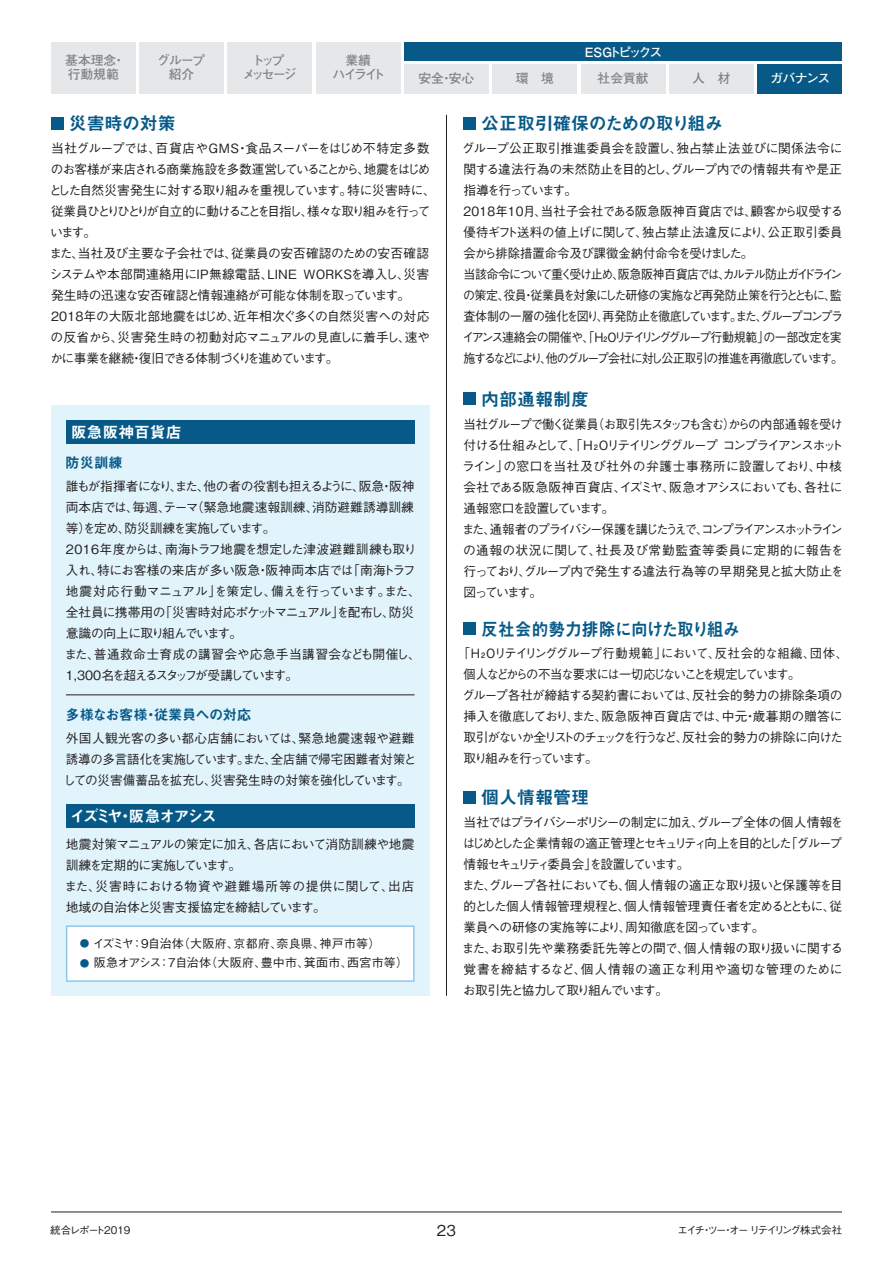
<style>
.page{position:relative;width:893px;height:1263px;background:#fff}
.page>*{position:absolute;margin:0;border:0;box-sizing:border-box;transform-origin:0 0}
.t1{font:18px "Midashi Go Pro MB31";color:#075a88}
.t2{font:18px "Midashi Go Pro MB31";letter-spacing:-.03em;color:#075a88;scale:.94 1}
.t3{font:18px "Midashi Go Pro MB31";letter-spacing:-.03em;color:#075a88}
.t4{font:15.75px "Midashi Go Pro MB31";letter-spacing:-.13em;color:#fff}
.t5{font:15.75px "Midashi Go Pro MB31";color:#fff}
.t6{font:500 15px "Gothic BBB Pro";color:#231f20}
.t7{font:14.25px "Midashi Go Pro MB31";letter-spacing:-.015em;color:#075a88}
.t8{font:500 12.75px/21px "Gothic BBB Pro";letter-spacing:-.05em;color:#231f20}
.t9{font:500 12.75px/21px "Gothic BBB Pro";letter-spacing:-.03em;color:#231f20}
.t10{font:500 12.75px/21px "Gothic BBB Pro";letter-spacing:-.085em;color:#231f20}
.t11{font:500 12.75px/21px "Gothic BBB Pro";letter-spacing:-.05em;color:#231f20;scale:.96 1}
.t12{font:500 12.75px/21px "Gothic BBB Pro";letter-spacing:-.005em;color:#231f20}
.t13{font:700 12.75px/14.2px "Futo Go B101 Pro";letter-spacing:-.02em;color:#808285;text-align:center}
.t14{font:700 12.75px/14.2px "Futo Go B101 Pro";color:#808285}
.t15{font:700 12.75px/14.2px "Futo Go B101 Pro";letter-spacing:-.185em;color:#808285;text-align:center}
.t16{font:700 12.75px "Futo Go B101 Pro";letter-spacing:-.185em;color:#fff}
.t17{font:700 12.75px "Futo Go B101 Pro";letter-spacing:-.14em;color:#fff}
.t18{font:500 12px/19.5px "Gothic BBB Pro";letter-spacing:.025em;color:#231f20}
.t19{font:500 10.5px "Gothic BBB Pro";letter-spacing:-.16em;color:#231f20}
.t20{font:500 10.5px "Gothic BBB Pro";letter-spacing:-.105em;color:#231f20}
.t21{font:500 9.6px/19.5px "Gothic BBB Pro";color:#075a88}
</style>
<div class="page">
<hr style="left:51px;top:1212px;width:791px;height:1px;background:#231f20">
<div style="left:51px;top:117px;width:12px;height:12px;background:#075a88"></div>
<div style="left:463px;top:117px;width:13px;height:12px;background:#075a88"></div>
<div style="left:463px;top:393px;width:13px;height:12px;background:#075a88"></div>
<div style="left:463px;top:623px;width:13px;height:12px;background:#075a88"></div>
<div style="left:463px;top:791px;width:13px;height:12px;background:#075a88"></div>
<hr style="left:446px;top:115px;width:1px;height:881px;background:#231f20">
<div style="left:51px;top:405px;width:378px;height:591px;background:#e1f4fc"></div>
<svg style="left:66px;top:925px;width:349px;height:57px;background:#f8fbfd"></svg>
<hr style="left:66px;top:695px;width:349px;height:1px;background:#231f20">
<div style="left:66px;top:420px;width:349px;height:24px;background:#075a88"></div>
<div style="left:66px;top:804px;width:349px;height:24px;background:#075a88"></div>
<div style="left:51px;top:43px;width:84px;height:51px;background:#e6e7e9"></div>
<div style="left:139px;top:43px;width:85px;height:51px;background:#e6e7e9"></div>
<div style="left:228px;top:43px;width:84px;height:51px;background:#e6e7e9"></div>
<div style="left:316px;top:43px;width:84px;height:51px;background:#e6e7e9"></div>
<div style="left:404px;top:64px;width:85px;height:30px;background:#e6e7e9"></div>
<div style="left:404px;top:43px;width:438px;height:18px;background:#075a88"></div>
<div style="left:493px;top:64px;width:84px;height:30px;background:#e6e7e9"></div>
<div style="left:581px;top:64px;width:84px;height:30px;background:#e6e7e9"></div>
<div style="left:669px;top:64px;width:85px;height:30px;background:#e6e7e9"></div>
<div style="left:757px;top:64px;width:85px;height:30px;background:#075a88"></div>
<p class="t14" style="left:65px;top:51px;width:61px">基本理念・行動規範</p>
<p class="t13" style="left:157px;top:51px;width:50px">グループ紹介</p>
<p class="t15" style="left:243px;top:51px;width:56px">トップ<br>メッセージ</p>
<p class="t13" style="left:332px;top:51px;width:55px">業績<br>ハイライト</p>
<p class="t16" style="left:585px;top:42px;width:79px">ESGトピックス</p>
<p class="t13" style="left:418px;top:70px;width:57px">安全・安心</p>
<p class="t13" style="left:516px;top:70px;width:40px">環　境</p>
<p class="t13" style="left:598px;top:70px;width:52px">社会貢献</p>
<p class="t13" style="left:692px;top:70px;width:40px">人　材</p>
<p class="t17" style="left:771px;top:68px;width:61px">ガバナンス</p>
<h1 class="t1" style="left:69px;top:109px;width:108px">災害時の対策</h1>
<p class="t8" style="left:49px;top:136px;width:388px">当社グループでは、百貨店やGMS・食品スーパーをはじめ不特定多数のお客様が来店される商業施設を多数運営していることから、地震をはじめとした自然災害発生に対する取り組みを重視しています。特に災害時に、従業員ひとりひとりが自立的に動けることを目指し、様々な取り組みを行っています。<br>また、当社及び主要な子会社では、従業員の安否確認のための安否確認システムや本部間連絡用にＩＰ無線電話、LINE WORKSを導入し、災害発生時の迅速な安否確認と情報連絡が可能な体制を取っています。2018年の大阪北部地震をはじめ、近年相次ぐ多くの自然災害への対応の反省から、災害発生時の初動対応マニュアルの見直しに着手し、速やかに事業を継続・復旧できる体制づくりを進めています。</p>
<p class="t5" style="left:71px;top:419px;width:112px">阪急阪神百貨店</p>
<p class="t7" style="left:66px;top:452px;width:59px">防災訓練</p>
<p class="t9" style="left:64px;top:474px;width:358px">誰もが指揮者になり、また、他の者の役割も担えるように、阪急・阪神両本店では、毎週、テーマ（緊急地震速報訓練、消防避難誘導訓練等）を定め、防災訓練を実施しています。<br>2016年度からは、南海トラフ地震を想定した津波避難訓練も取り入れ、特にお客様の来店が多い阪急・阪神両本店では「南海トラフ地震対応行動マニュアル」を策定し、備えを行っています。また、全社員に携帯用の「災害時対応ポケットマニュアル」を配布し、防災意識の向上に取り組んでいます。<br>また、普通救命士育成の講習会や応急手当講習会なども開催し、<br>1,300名を超えるスタッフが受講しています。</p>
<p class="t7" style="left:66px;top:703px;width:187px">多様なお客様・従業員への対応</p>
<p class="t12" style="left:63px;top:726px;width:355px">外国人観光客の多い都心店舗においては、緊急地震速報や避難誘導の多言語化を実施しています。また、全店舗で帰宅困難者対策としての災害備蓄品を拡充し、災害発生時の対策を強化しています。</p>
<p class="t4" style="left:70px;top:803px;width:148px">イズミヤ・阪急オアシス</p>
<p class="t9" style="left:64px;top:832px;width:352px">地震対策マニュアルの策定に加え、各店において消防訓練や地震訓練を定期的に実施しています。<br>また、災害時における物資や避難場所等の提供に関して、出店地域の自治体と災害支援協定を締結しています。</p>
<p class="t21" style="left:80px;top:933px;width:11px">● ●</p>
<p class="t18" style="left:93px;top:932px;width:317px">イズミヤ：9自治体（大阪府、京都府、奈良県、神戸市等）<br>阪急オアシス：7自治体（大阪府、豊中市、箕面市、西宮市等）</p>
<h1 class="t3" style="left:481px;top:109px;width:243px">公正取引確保のための取り組み</h1>
<p class="t8" style="left:462px;top:136px;width:383px">グループ公正取引推進委員会を設置し、独占禁止法並びに関係法令に関する違法行為の未然防止を目的とし、グループ内での情報共有や是正指導を行っています。<br>2018年10月、当社子会社である阪急阪神百貨店では、顧客から収受する優待ギフト送料の値上げに関して、独占禁止法違反により、公正取引委員会から排除措置命令及び課徴金納付命令を受けました。<br>当該命令について重く受け止め、阪急阪神百貨店では、カルテル防止ガイドラインの策定、役員・従業員を対象にした研修の実施など再発防止策を行うとともに、監査体制の一層の強化を図り、再発防止を徹底しています。また、グループコンプライアンス連絡会の開催や、「H₂Oリテイリンググループ行動規範」の一部改定を実施するなどにより、他のグループ会社に対し公正取引の推進を再徹底しています。</p>
<h1 class="t1" style="left:481px;top:385px;width:109px">内部通報制度</h1>
<p class="t10" style="left:462px;top:412px;width:383px">当社グループで働く従業員（お取引先スタッフも含む）からの内部通報を受け付ける仕組みとして、「 H₂Oリテイリンググループ コンプライアンスホットライン」の窓口を当社及び社外の弁護士事務所に設置しており、中核会社である阪急阪神百貨店、イズミヤ、阪急オアシスにおいても、各社に通報窓口を設置しています。<br>また、通報者のプライバシー保護を講じたうえで、コンプライアンスホットラインの通報の状況に関して、社長及び常勤監査等委員に定期的に報告を行っており、グループ内で発生する違法行為等の早期発見と拡大防止を図っています。</p>
<h1 class="t2" style="left:481px;top:615px;width:277px">反社会的勢力排除に向けた取り組み</h1>
<p class="t11" style="left:462px;top:641px;width:404px;text-indent:-4px">「H₂Oリテイリンググループ行動規範」において、反社会的な組織、団体、個人などからの不当な要求には一切応じないことを規定しています。<br>グループ各社が締結する契約書においては、反社会的勢力の排除条項の挿入を徹底しており、また、阪急阪神百貨店では、中元・歳暮期の贈答に取引がないか全リストのチェックを行うなど、反社会的勢力の排除に向けた取り組みを行っています。</p>
<h1 class="t1" style="left:481px;top:783px;width:109px">個人情報管理</h1>
<p class="t8" style="left:462px;top:810px;width:383px">当社ではプライバシーポリシーの制定に加え、グループ全体の個人情報をはじめとした企業情報の適正管理とセキュリティ向上を目的とした「グループ情報セキュリティ委員会」を設置しています。<br>また、グループ各社においても、個人情報の適正な取り扱いと保護等を目的とした個人情報管理規程と、個人情報管理責任者を定めるとともに、従業員への研修の実施等により、周知徹底を図っています。<br>また、お取引先や業務委託先等との間で、個人情報の取り扱いに関する覚書を締結するなど、個人情報の適正な利用や適切な管理のためにお取引先と協力して取り組んでいます。</p>
<p class="t20" style="left:50px;top:1222px;width:82px">統合レポート2019</p>
<p class="t6" style="left:437px;top:1218px;width:20px">23</p>
<p class="t19" style="left:678px;top:1222px;width:166px">エイチ・ツー・オー リテイリング株式会社</p>
</div>
